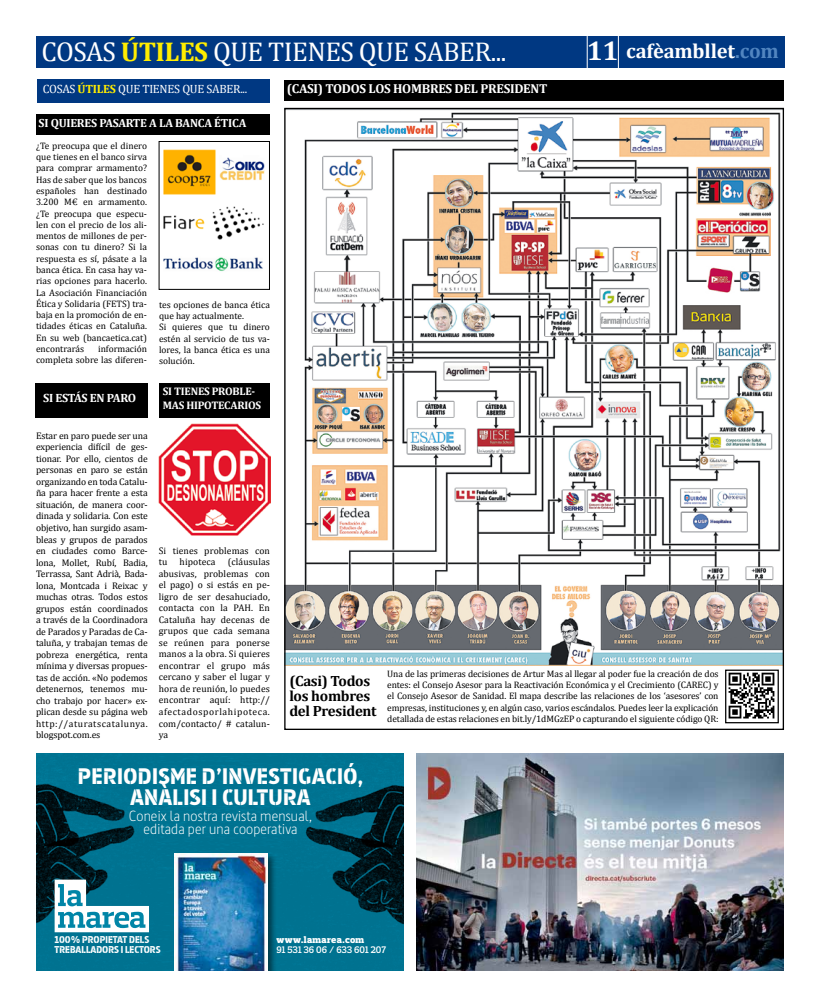
<style>
.page{position:relative;width:820px;height:1007px;background:#fff}
.page>*{position:absolute;margin:0;border:0;box-sizing:border-box;transform-origin:0 0}
.t1{font:27.3px "Cambria";letter-spacing:-.02em;color:#fff}
.t2{font:900 22px/20.6px "Barna Stencil";letter-spacing:.01em;color:#fff;text-align:center}
.t3{font:700 20.6px "Cambria";letter-spacing:-.01em;color:#fff}
.t4{font:700 14.9px/14.9px "Cambria";letter-spacing:-.02em;color:#000}
.t5{font:300 14.7px/13.2px "Barna";letter-spacing:.01em;color:#fff;text-align:center}
.t6{font:700 13px "Cambria";letter-spacing:-.02em;color:#fff}
.t7{font:12px "Cambria";letter-spacing:-.02em;color:#fff}
.t8{font:700 12px "Cambria";letter-spacing:-.03em;color:#fff}
.t9{font:700 11.8px "Cambria";letter-spacing:-.02em;color:#fff}
.t10{font:700 11px/14.8px "Cambria";letter-spacing:-.02em;color:#fff}
.t11{font:900 9.7px/9.7px "Barna Stencil";color:#fff;scale:.96 1}
.t12{font:600 9.7px "Prelo Slab";letter-spacing:.01em;color:#fff}
.t13{font:900 9.7px "Prelo Slab";letter-spacing:.03em;color:#fff}
.t14{font:9.6px/11.5px "Cambria";letter-spacing:.01em;color:#000;text-align:justify}
.t15{font:9.4px/11.3px "Cambria";color:#000;text-align:justify}
.s1{font-weight:700;color:#ffed00}
.s2{font-size:27px}
.s3{color:#5185c0}
</style>
<div class="page">
<img style="left:286px;top:112px;width:495px;height:553px">
<div style="left:36px;top:36px;width:747px;height:32px;background:#003882"></div>
<div style="left:37px;top:80px;width:233px;height:23px;background:#003882"></div>
<img style="left:159px;top:424px;width:111px;height:111px">
<hr style="left:617px;top:36px;width:1px;height:32px;background:#fff">
<hr style="left:586px;top:36px;width:1px;height:33px;background:#fff">
<div style="left:159px;top:382px;width:111px;height:35px;background:#000"></div>
<div style="left:36px;top:382px;width:112px;height:35px;background:#000"></div>
<div style="left:36px;top:114px;width:234px;height:21px;background:#000"></div>
<div style="left:284px;top:80px;width:499px;height:20px;background:#000"></div>
<img style="left:163px;top:149px;width:102px;height:122px">
<div style="left:158px;top:141px;width:112px;height:149px;border:1px solid #000"></div>
<img style="left:726px;top:671px;width:49px;height:50px">
<div style="left:724px;top:669px;width:54px;height:54px;border:1px solid #000"></div>
<img style="left:416px;top:753px;width:367px;height:217px">
<img style="left:36px;top:753px;width:368px;height:217px">
<svg style="left:55px;top:879px;width:94px;height:53px"></svg>
<div style="left:173px;top:852px;width:103px;height:118px;background:#000;opacity:.5"></div>
<img style="left:174px;top:853px;width:93px;height:117px">
<svg style="left:36px;top:965px;width:6px;height:6px"></svg>
<svg style="left:399px;top:965px;width:5px;height:6px"></svg>
<h1 class="t1" style="left:42px;top:36px;width:466px">COSAS <span class="s1">ÚTILES</span> QUE TIENES QUE SABER...</h1>
<p class="t7" style="left:43px;top:82px;width:206px">COSAS <span class="s1">ÚTILES</span> QUE TIENES QUE SABER...</p>
<h3 class="t6" style="left:286px;top:80px;width:262px">(CASI) TODOS LOS HOMBRES DEL PRESIDENT</h3>
<p class="t9" style="left:39px;top:115px;width:209px">SI QUIERES PASARTE A LA BANCA ÉTICA</p>
<p class="t15" style="left:36px;top:140px;width:112px">¿Te preocupa que el dinero que tienes en el banco sirva para comprar armamento?<br>Has de saber que los bancos españoles han destinado 3.200 M€ en armamento. ¿Te preocupa que especu&shy;len con el precio de los ali&shy;mentos de millones de per&shy;sonas con tu dinero? Si la respuesta es sí, pásate a la banca ética. En casa hay va&shy;rias opciones para hacerlo.<br>La Asociación Financiación Ética y Solidaria (FETS) tra&shy;baja en la promoción de en&shy;tidades éticas en Cataluña.<br>En su web (bancaetica.cat) encontrarás</p>
<p class="t15" style="left:36px;top:343px;width:112px;text-align:right">información<br>completa sobre las diferen-</p>
<p class="t8" style="left:43px;top:390px;width:94px">SI ESTÁS EN PARO</p>
<p class="t15" style="left:159px;top:299px;width:112px;text-align:left">tes opciones de banca ética que hay actualmente.<br>Si quieres que tu dinero estén al servicio de tus va&shy;lores, la banca ética es una solución.</p>
<p class="t10" style="left:163px;top:383px;width:100px">SI TIENES PROBLE-<br>MAS HIPOTECARIOS</p>
<h3 class="t3" style="left:586px;top:36px;width:193px"><span class="s2">11</span> cafèambllet<span class="s3">.com</span></h3>
<p class="t14" style="left:36px;top:429px;width:113px">Estar en paro puede ser una experiencia difícil de ges&shy;tionar. Por ello, cientos de personas en paro se están organizando en toda Catalu&shy;ña para hacer frente a esta situación, de manera coor&shy;dinada y solidaria. Con este objetivo, han surgido asam&shy;bleas y grupos de parados en ciudades como Barce&shy;lona, Mollet, Rubí, Badia, Terrassa, Sant Adrià, Bada&shy;lona, Montcada i Reixac y muchas otras. Todos estos grupos están coordinados a través de la Coordinadora de Parados y Paradas de Ca&shy;taluña, y trabajan temas de pobreza energética, renta mínima y diversas propues&shy;tas de acción. «No podemos detenernos, tenemos mu&shy;cho trabajo por hacer» ex&shy;plican desde su página web http://aturatscatalunya. blogspot.com.es</p>
<p class="t14" style="left:159px;top:544px;width:113px">Si tienes problemas con tu</p>
<p class="t14" style="left:159px;top:556px;width:113px;text-indent:69px">(cláusulas abusivas, problemas con el pago) o si estás en pe&shy;ligro de ser desahuciado, contacta con la PAH. En Cataluña hay decenas de grupos que cada semana se reúnen para ponerse manos a la obra. Si quieres encontrar el grupo más cercano y saber el lugar y hora de reunión, lo puedes encontrar aquí: http:// afectadosporlahipoteca. com/contacto/ # catalun&shy;ya</p>
<p class="t14" style="left:179px;top:556px;width:37px">hipoteca</p>
<h3 class="t4" style="left:289px;top:673px;width:89px">(Casi) Todos los hombres del President</h3>
<h2 class="t2" style="left:78px;top:766px;width:287px">PERIODISME D’INVESTIGACIÓ,<br>ANÀLISI I CULTURA</h2>
<h3 class="t5" style="left:129px;top:809px;width:184px">Coneix la nostra revista mensual, editada per una cooperativa</h3>
<p class="t15" style="left:387px;top:668px;width:333px">Una de las primeras decisiones de Artur Mas al llegar al poder fue la creación de dos entes: el Consejo Asesor para la Reactivación Económica y el Crecimiento (CAREC) y el Consejo Asesor de Sanidad. El mapa describe las relaciones de los ‘asesores’ con empresas, instituciones y, en algún caso, varios escándalos. Puedes leer la explicación detallada de estas relaciones en bit.ly/1dMGzEP o capturando el siguiente código QR:</p>
<p class="t11" style="left:55px;top:934px;width:112px">100% PROPIETAT DELS<br>TREBALLADORS I LECTORS</p>
<p class="t13" style="left:276px;top:933px;width:89px">www.lamarea.com</p>
<p class="t12" style="left:276px;top:943px;width:111px">91 531 36 06 / 633 601 207</p>
</div>
